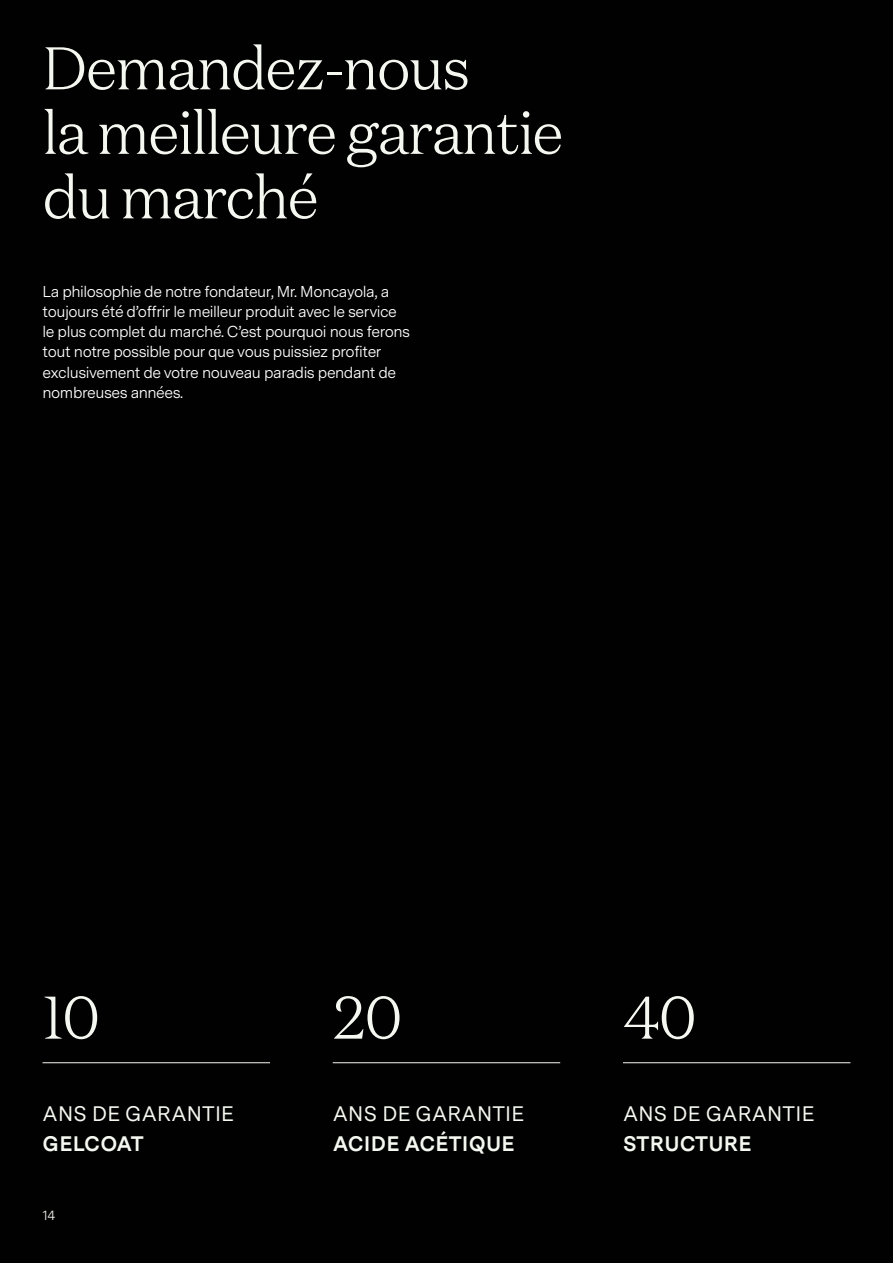
<style>
.page{position:relative;width:893px;height:1263px;background:#010101}
.page>*{position:absolute;margin:0;border:0;box-sizing:border-box;transform-origin:0 0}
.t1{font:300 60px/64.5px "Domaine Text";letter-spacing:-.03em;color:#f5f8f0}
.t2{font:21px "Messina Sans";letter-spacing:.01em;color:#f5f8f0}
.t3{font:700 21px "Messina Sans";letter-spacing:.01em;color:#f5f8f0}
.t4{font:700 21px "Messina Sans";letter-spacing:-.01em;color:#f5f8f0}
.t5{font:15.75px/20.2px "Messina Sans";letter-spacing:-.03em;color:#fff}
.t6{font:13.5px "Messina Sans";color:#f5f8f0}
</style>
<div class="page">
<hr style="left:43px;top:1062px;width:227px;height:1px;background:#f5f8f0">
<hr style="left:333px;top:1062px;width:227px;height:1px;background:#f5f8f0">
<hr style="left:623px;top:1062px;width:227px;height:1px;background:#f5f8f0">
<h1 class="t1" style="left:43px;top:35px;width:522px">Demandez-nous<br>la meilleure garantie du marché</h1>
<p class="t5" style="left:43px;top:280px;width:369px">La philosophie de notre fondateur, Mr. Moncayola, a toujours été d’offrir le meilleur produit avec le service le plus complet du marché. C’est pourquoi nous ferons tout notre possible pour que vous puissiez profiter exclusivement de votre nouveau paradis pendant de nombreuses années.</p>
<h1 class="t1" style="left:43px;top:984px;width:59px">10</h1>
<h1 class="t1" style="left:333px;top:984px;width:71px">20</h1>
<h1 class="t1" style="left:623px;top:984px;width:75px">40</h1>
<h2 class="t2" style="left:43px;top:1098px;width:193px">ANS DE GARANTIE</h2>
<h2 class="t4" style="left:43px;top:1128px;width:103px">GELCOAT</h2>
<p class="t6" style="left:43px;top:1205px;width:14px">14</p>
<h2 class="t2" style="left:333px;top:1098px;width:193px">ANS DE GARANTIE</h2>
<h2 class="t3" style="left:333px;top:1128px;width:183px">ACIDE ACÉTIQUE</h2>
<h2 class="t2" style="left:623px;top:1098px;width:193px">ANS DE GARANTIE</h2>
<h2 class="t3" style="left:623px;top:1128px;width:130px">STRUCTURE</h2>
</div>
